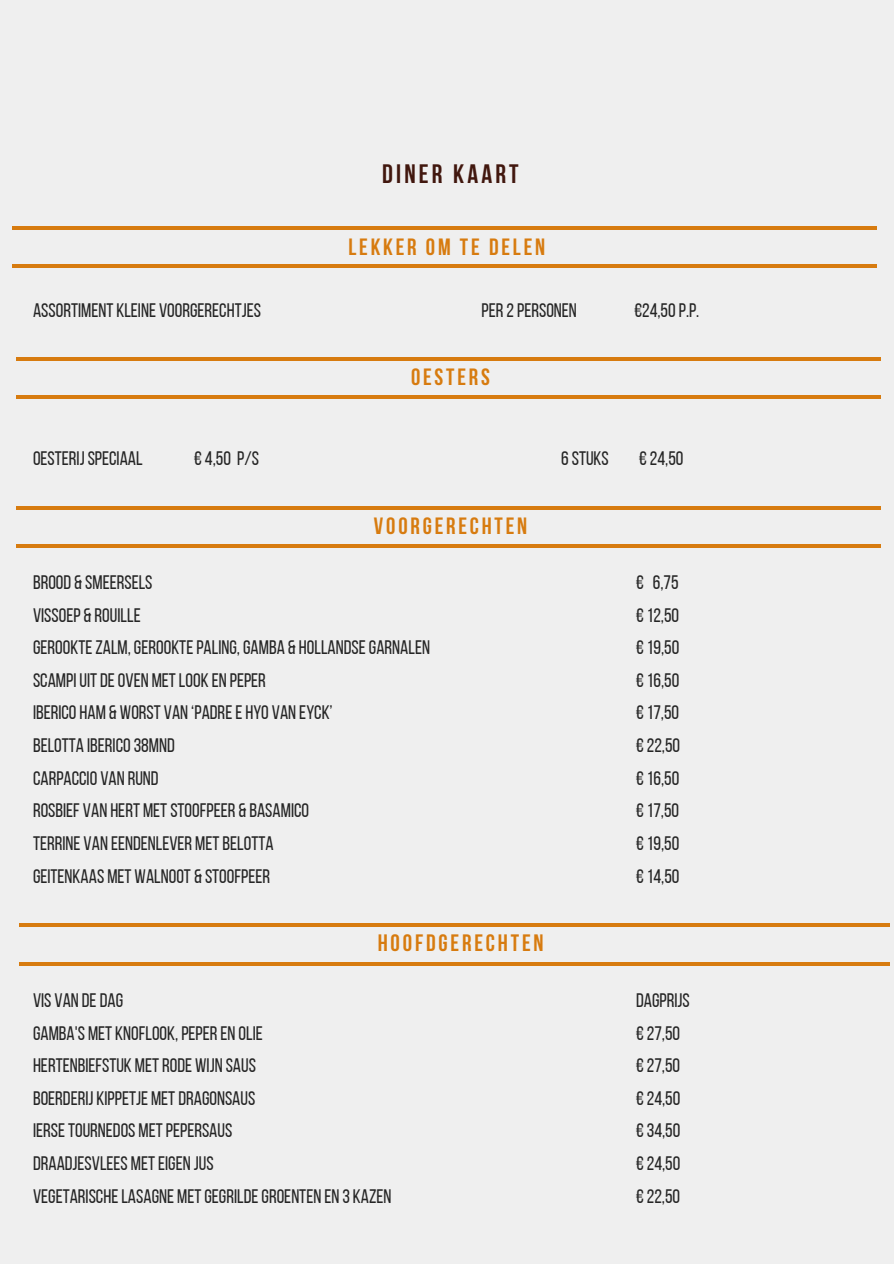
<style>
.page{position:relative;width:894px;height:1264px;background:#fff}
.page>*{position:absolute;margin:0;border:0;box-sizing:border-box;transform-origin:0 0}
.t1{font:700 26.55px "Bebas Neue";letter-spacing:.12em;color:#41170e}
.t2{font:700 23.55px "Bebas Neue";letter-spacing:.12em;color:#d77b0f}
.t3{font:700 23.4px "Bebas Neue";letter-spacing:.12em;color:#d77b0f}
.t4{font:19.5px "Bebas Neue";color:#252525}
</style>
<div class="page">
<div style="left:0;top:0;width:893px;height:1263px;background:#efefef"></div>
<hr style="left:16px;top:357px;width:864px;height:4px;background:#d77b0f">
<hr style="left:16px;top:395px;width:864px;height:3px;background:#d77b0f">
<hr style="left:17px;top:506px;width:863px;height:4px;background:#d77b0f">
<hr style="left:17px;top:544px;width:863px;height:3px;background:#d77b0f">
<hr style="left:19px;top:923px;width:870px;height:3px;background:#d77b0f">
<hr style="left:19px;top:962px;width:870px;height:3px;background:#d77b0f">
<hr style="left:13px;top:226px;width:863px;height:4px;background:#d77b0f">
<hr style="left:13px;top:264px;width:863px;height:4px;background:#d77b0f">
<h1 class="t1" style="left:382px;top:163px;width:138px">DINER KAART</h1>
<p class="t3" style="left:348px;top:237px;width:198px">LEKKER OM TE DELEN</p>
<p class="t4" style="left:33px;top:302px;width:229px">ASSORTIMENT KLEINE VOORGERECHTJES</p>
<p class="t4" style="left:481px;top:302px;width:97px">PER2PERSONEN</p>
<p class="t4" style="left:634px;top:302px;width:66px">€24,50P.P.</p>
<h2 class="t3" style="left:411px;top:367px;width:80px">OESTERS</h2>
<p class="t4" style="left:33px;top:450px;width:111px">OESTERIJSPECIAAL</p>
<p class="t4" style="left:194px;top:450px;width:66px">€ 4,50 P/S</p>
<p class="t4" style="left:561px;top:450px;width:49px">6STUKS</p>
<p class="t4" style="left:639px;top:450px;width:46px">€24,50</p>
<p class="t3" style="left:374px;top:516px;width:155px">VOORGERECHTEN</p>
<p class="t4" style="left:33px;top:574px;width:121px">BROOD &amp; SMEERSELS</p>
<h2 class="t4" style="left:33px;top:607px;width:109px">VISSOEP &amp; ROUILLE</h2>
<p class="t4" style="left:33px;top:639px;width:398px">GEROOKTEZALM, GEROOKTEPALING, GAMBA &amp; HOLLANDSEGARNALEN</p>
<p class="t4" style="left:33px;top:672px;width:234px">SCAMPI UITDEOVEN METLOOK EN PEPER</p>
<h2 class="t4" style="left:33px;top:704px;width:301px">IBERICO HAM &amp; WORST VAN ‘PADREE HYO VAN EYCK’</h2>
<p class="t4" style="left:33px;top:737px;width:143px">BELOTTA IBERICO38MND</p>
<p class="t4" style="left:33px;top:770px;width:127px">CARPACCIO VAN RUND</p>
<p class="t4" style="left:33px;top:802px;width:277px">ROSBIEF VAN HERT METSTOOFPEER &amp; BASAMICO</p>
<p class="t4" style="left:33px;top:835px;width:242px">TERRINE VAN EENDENLEVER METBELOTTA</p>
<p class="t4" style="left:33px;top:868px;width:238px">GEITENKAAS MET WALNOOT &amp; STOOFPEER</p>
<p class="t2" style="left:377px;top:933px;width:167px">HOOFDGERECHTEN</p>
<p class="t4" style="left:33px;top:992px;width:92px">VIS VAN DEDAG</p>
<p class="t4" style="left:33px;top:1024px;width:231px">GAMBA'S MET KNOFLOOK, PEPEREN OLIE</p>
<p class="t4" style="left:33px;top:1057px;width:224px">HERTENBIEFSTUK METRODE WIJN SAUS</p>
<p class="t4" style="left:33px;top:1090px;width:224px">BOERDERIJ KIPPETJE METDRAGONSAUS</p>
<h2 class="t4" style="left:33px;top:1122px;width:201px">IERSETOURNEDOS METPEPERSAUS</h2>
<p class="t4" style="left:33px;top:1155px;width:182px">DRAADJESVLEES METEIGEN JUS</p>
<p class="t4" style="left:33px;top:1187px;width:360px">VEGETARISCHELASAGNE METGEGRILDEGROENTEN EN 3 KAZEN</p>
<p class="t4" style="left:636px;top:574px;width:44px">€ 6,75</p>
<p class="t4" style="left:636px;top:607px;width:45px">€12,50</p>
<p class="t4" style="left:636px;top:639px;width:45px">€19,50</p>
<p class="t4" style="left:636px;top:672px;width:45px">€16,50</p>
<p class="t4" style="left:636px;top:704px;width:45px">€17,50</p>
<p class="t4" style="left:636px;top:737px;width:46px">€22,50</p>
<p class="t4" style="left:636px;top:770px;width:45px">€16,50</p>
<p class="t4" style="left:636px;top:802px;width:45px">€17,50</p>
<p class="t4" style="left:636px;top:835px;width:45px">€19,50</p>
<p class="t4" style="left:636px;top:868px;width:45px">€14,50</p>
<p class="t4" style="left:636px;top:992px;width:55px">DAGPRIJS</p>
<p class="t4" style="left:636px;top:1024px;width:46px">€27,50</p>
<p class="t4" style="left:636px;top:1057px;width:46px">€27,50</p>
<p class="t4" style="left:636px;top:1090px;width:46px">€24,50</p>
<p class="t4" style="left:636px;top:1122px;width:46px">€34,50</p>
<p class="t4" style="left:636px;top:1155px;width:46px">€24,50</p>
<p class="t4" style="left:636px;top:1187px;width:46px">€22,50</p>
</div>
